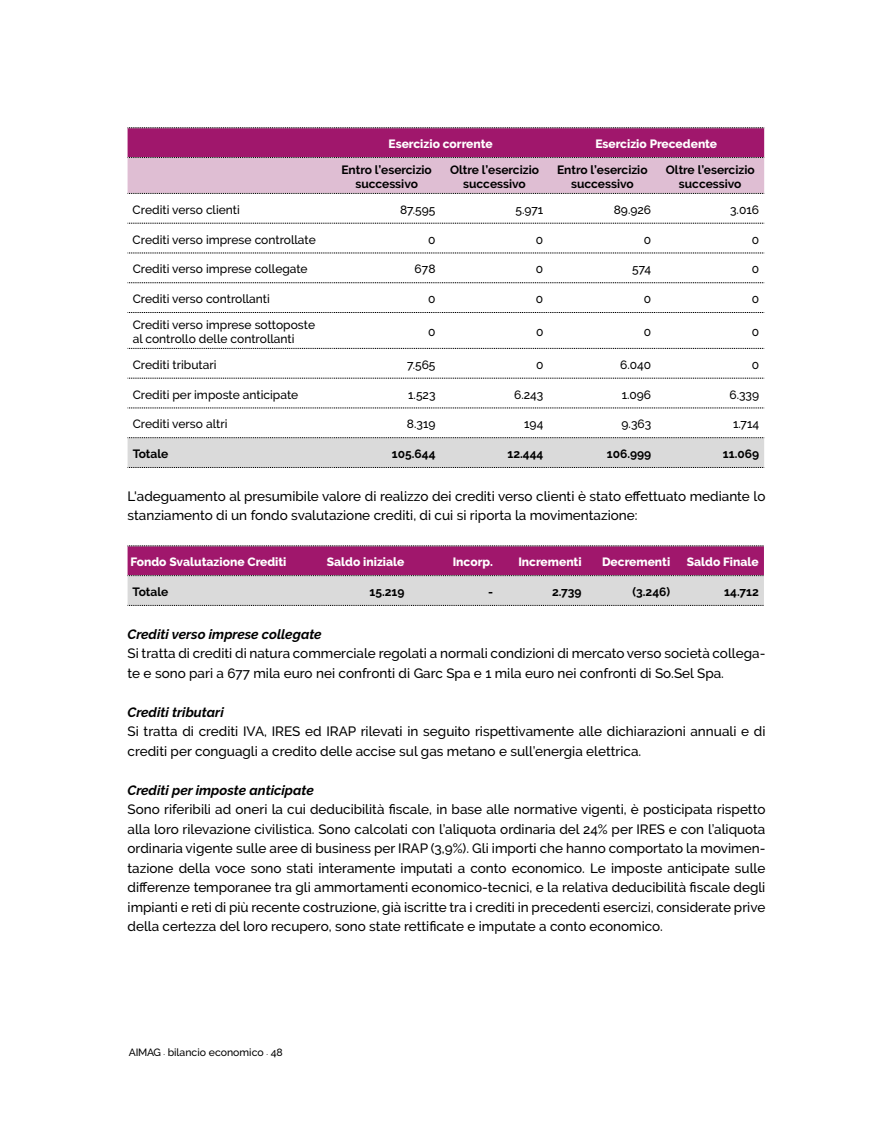
<style>
.page{position:relative;width:893px;height:1127px;background:#fff}
.page>*{position:absolute;margin:0;border:0;box-sizing:border-box;transform-origin:0 0}
.t1{font:500 13.5px/19.5px "Raleway";color:#000}
.t2{font:italic 700 13.5px "Raleway";color:#000}
.t3{font:500 12px/14.4px "Raleway";color:#000}
.t4{font:700 12px/14.4px "Raleway";color:#000;text-align:center}
.t5{font:800 12px "Raleway";color:#fff}
.t6{font:500 10.5px "Raleway";color:#000}
.s1{font-size:4.5px}
</style>
<div class="page">
<svg style="left:128px;top:127px;width:637px;height:67px;background:#be73a2"></svg>
<svg style="left:128px;top:223px;width:637px;height:1px"></svg>
<svg style="left:128px;top:253px;width:637px;height:1px"></svg>
<svg style="left:128px;top:282px;width:637px;height:1px"></svg>
<svg style="left:128px;top:312px;width:637px;height:1px"></svg>
<svg style="left:128px;top:348px;width:637px;height:1px"></svg>
<svg style="left:128px;top:378px;width:637px;height:1px"></svg>
<svg style="left:128px;top:408px;width:637px;height:1px"></svg>
<svg style="left:128px;top:437px;width:637px;height:31px;background:#d2d2d2"></svg>
<svg style="left:128px;top:546px;width:636px;height:60px;background:#ba79a1"></svg>
<p class="t5" style="left:389px;top:137px;width:106px">Esercizio corrente</p>
<p class="t5" style="left:595px;top:137px;width:123px">Esercizio Precedente</p>
<p class="t4" style="left:341px;top:163px;width:92px">Entro l’esercizio successivo</p>
<p class="t4" style="left:450px;top:163px;width:90px">Oltre l’esercizio successivo</p>
<p class="t4" style="left:557px;top:163px;width:92px">Entro l’esercizio successivo</p>
<p class="t4" style="left:666px;top:163px;width:90px">Oltre l’esercizio successivo</p>
<p class="t3" style="left:133px;top:202px;width:109px">Crediti verso clienti</p>
<p class="t3" style="left:400px;top:202px;width:37px">87.595</p>
<p class="t3" style="left:515px;top:202px;width:29px">5.971</p>
<p class="t3" style="left:614px;top:202px;width:39px">89.926</p>
<p class="t3" style="left:730px;top:202px;width:30px">3.016</p>
<p class="t3" style="left:133px;top:232px;width:185px">Crediti verso imprese controllate</p>
<p class="t3" style="left:428px;top:232px;width:9px">0</p>
<p class="t3" style="left:536px;top:232px;width:9px">0</p>
<p class="t3" style="left:644px;top:232px;width:9px">0</p>
<p class="t3" style="left:752px;top:232px;width:9px">0</p>
<p class="t3" style="left:133px;top:262px;width:177px">Crediti verso imprese collegate</p>
<p class="t3" style="left:415px;top:262px;width:22px">678</p>
<p class="t3" style="left:536px;top:262px;width:9px">0</p>
<p class="t3" style="left:632px;top:262px;width:21px">574</p>
<p class="t3" style="left:752px;top:262px;width:9px">0</p>
<p class="t3" style="left:133px;top:292px;width:139px">Crediti verso controllanti</p>
<p class="t3" style="left:428px;top:292px;width:9px">0</p>
<p class="t3" style="left:536px;top:292px;width:9px">0</p>
<p class="t3" style="left:644px;top:292px;width:9px">0</p>
<p class="t3" style="left:752px;top:292px;width:9px">0</p>
<p class="t3" style="left:133px;top:317px;width:184px">Crediti verso imprese sottoposte al controllo delle controllanti</p>
<p class="t3" style="left:428px;top:325px;width:9px">0</p>
<p class="t3" style="left:536px;top:325px;width:9px">0</p>
<p class="t3" style="left:644px;top:325px;width:9px">0</p>
<p class="t3" style="left:752px;top:325px;width:9px">0</p>
<p class="t3" style="left:133px;top:357px;width:85px">Crediti tributari</p>
<p class="t3" style="left:407px;top:357px;width:30px">7.565</p>
<p class="t3" style="left:536px;top:357px;width:9px">0</p>
<p class="t3" style="left:620px;top:357px;width:33px">6.040</p>
<p class="t3" style="left:752px;top:357px;width:9px">0</p>
<p class="t3" style="left:133px;top:387px;width:167px">Crediti per imposte anticipate</p>
<p class="t3" style="left:408px;top:387px;width:29px">1.523</p>
<p class="t3" style="left:514px;top:387px;width:31px">6.243</p>
<p class="t3" style="left:622px;top:387px;width:31px">1.096</p>
<p class="t3" style="left:729px;top:387px;width:31px">6.339</p>
<p class="t3" style="left:133px;top:417px;width:96px">Crediti verso altri</p>
<p class="t3" style="left:407px;top:417px;width:30px">8.319</p>
<p class="t3" style="left:524px;top:417px;width:21px">194</p>
<p class="t3" style="left:621px;top:417px;width:31px">9.363</p>
<p class="t3" style="left:733px;top:417px;width:28px">1.714</p>
<p class="t4" style="left:133px;top:447px;width:37px">Totale</p>
<p class="t4" style="left:392px;top:447px;width:45px">105.644</p>
<p class="t4" style="left:507px;top:447px;width:37px">12.444</p>
<p class="t4" style="left:607px;top:447px;width:46px">106.999</p>
<p class="t4" style="left:723px;top:447px;width:38px">11.069</p>
<p class="t1" style="left:128px;top:486px;width:639px">L'adeguamento al presumibile valore di realizzo dei crediti verso clienti è stato effettuato mediante lo stanziamento di un fondo svalutazione crediti, di cui si riporta la movimentazione:</p>
<p class="t5" style="left:130px;top:555px;width:158px">Fondo Svalutazione Crediti</p>
<p class="t5" style="left:327px;top:555px;width:79px">Saldo iniziale</p>
<p class="t5" style="left:453px;top:555px;width:42px">Incorp.</p>
<p class="t5" style="left:518px;top:555px;width:65px">Incrementi</p>
<p class="t5" style="left:602px;top:555px;width:70px">Decrementi</p>
<p class="t5" style="left:687px;top:555px;width:74px">Saldo Finale</p>
<p class="t4" style="left:133px;top:585px;width:37px">Totale</p>
<p class="t4" style="left:369px;top:585px;width:37px">15.219</p>
<p class="t4" style="left:488px;top:585px;width:7px">-</p>
<p class="t4" style="left:552px;top:585px;width:31px">2.739</p>
<p class="t4" style="left:632px;top:585px;width:39px">(3.246)</p>
<p class="t4" style="left:724px;top:585px;width:36px">14.712</p>
<p class="t2" style="left:128px;top:626px;width:196px">Crediti verso imprese collegate</p>
<p class="t1" style="left:128px;top:643px;width:639px">Si tratta di crediti di natura commerciale regolati a normali condizioni di mercato verso società collega&shy;te e sono pari a 677 mila euro nei confronti di Garc Spa e 1 mila euro nei confronti di So.Sel Spa.</p>
<p class="t2" style="left:128px;top:704px;width:98px">Crediti tributari</p>
<p class="t1" style="left:128px;top:721px;width:639px">Si tratta di crediti IVA, IRES ed IRAP rilevati in seguito rispettivamente alle dichiarazioni annuali e di crediti per conguagli a credito delle accise sul gas metano e sull’energia elettrica.</p>
<p class="t2" style="left:128px;top:782px;width:188px">Crediti per imposte anticipate</p>
<p class="t1" style="left:128px;top:799px;width:639px;text-align:justify">Sono riferibili ad oneri la cui deducibilità fiscale, in base alle normative vigenti, è posticipata rispetto alla loro rilevazione civilistica. Sono calcolati con l’aliquota ordinaria del 24% per IRES e con l’aliquota ordinaria vigente sulle aree di business per IRAP (3,9%). Gli importi che hanno comportato la movimen&shy;tazione della voce sono stati interamente imputati a conto economico. Le imposte anticipate sulle differenze temporanee tra gli ammortamenti economico-tecnici, e la relativa deducibilità fiscale degli impianti e reti di più recente costruzione, già iscritte tra i crediti in precedenti esercizi, considerate prive della certezza del loro recupero, sono state rettificate e imputate a conto economico.</p>
<p class="t6" style="left:129px;top:1046px;width:155px">AIMAG <span class="s1">•</span> bilancio economico <span class="s1">•</span> 48</p>
</div>
